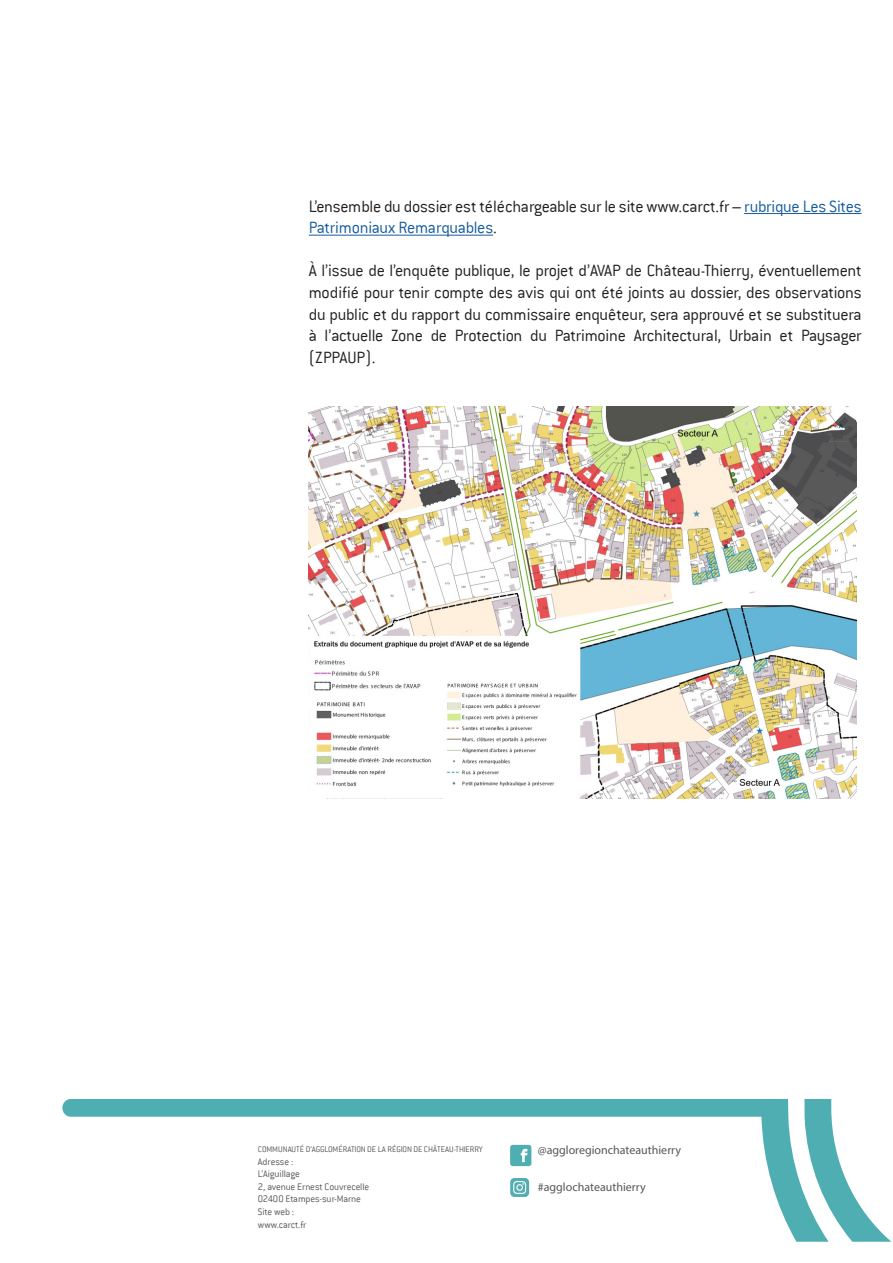
<style>
.page{position:relative;width:893px;height:1263px;background:#fff}
.page>*{position:absolute;margin:0;border:0;box-sizing:border-box;transform-origin:0 0}
.t1{font:300 18px/21.6px "Conduit ITC";letter-spacing:-.015em;color:#231f20}
.t2{font:12px "Myriad Pro";color:#57585a}
.t3{font:300 10.5px/12.6px "Conduit ITC";letter-spacing:-.01em;color:#57585a}
.t4{font:300 9px "Conduit ITC";letter-spacing:-.01em;color:#57585a}
.s1{color:#175d9e}
</style>
<div class="page">
<hr style="left:744px;top:213px;width:118px;height:1px;background:#175d9e">
<hr style="left:309px;top:235px;width:184px;height:1px;background:#175d9e">
<svg style="left:62px;top:1099px;width:742px;height:143px"></svg>
<svg style="left:804px;top:1099px;width:87px;height:143px"></svg>
<div style="left:510px;top:1178px;width:19px;height:19px;background:#55adb4;border-radius:4px"></div>
<svg style="left:513px;top:1181px;width:13px;height:13px"></svg>
<img style="left:309px;top:406px;width:547px;height:392px">
<p class="t1" style="left:309px;top:195px;width:554px">L’ensemble du dossier est téléchargeable sur le site www.carct.fr – <span class="s1">rubrique Les Sites<br>Patrimoniaux Remarquables</span>.</p>
<p class="t1" style="left:309px;top:260px;width:554px;text-align:justify">À l’issue de l’enquête publique, le projet d’AVAP de Château-Thierry, éventuellement modifié pour tenir compte des avis qui ont été joints au dossier, des observations du public et du rapport du commissaire enquêteur, sera approuvé et se substituera à l’actuelle Zone de Protection du Patrimoine Architectural, Urbain et Paysager (ZPPAUP).</p>
<p class="t4" style="left:258px;top:1144px;width:226px">COMMUNAUTÉ D’AGGLOMÉRATION DE LA RÉGION DE CHÂTEAU-THIERRY</p>
<p class="t3" style="left:258px;top:1155px;width:113px">Adresse :<br>L’Aiguillage<br>2, avenue Ernest Couvrecelle<br>02400 Etampes-sur-Marne<br>Site web :<br>www.carct.fr</p>
<p class="t2" style="left:538px;top:1142px;width:145px">@aggloregionchateauthierry</p>
<p class="t2" style="left:538px;top:1180px;width:109px">#agglochateauthierry</p>
</div>
